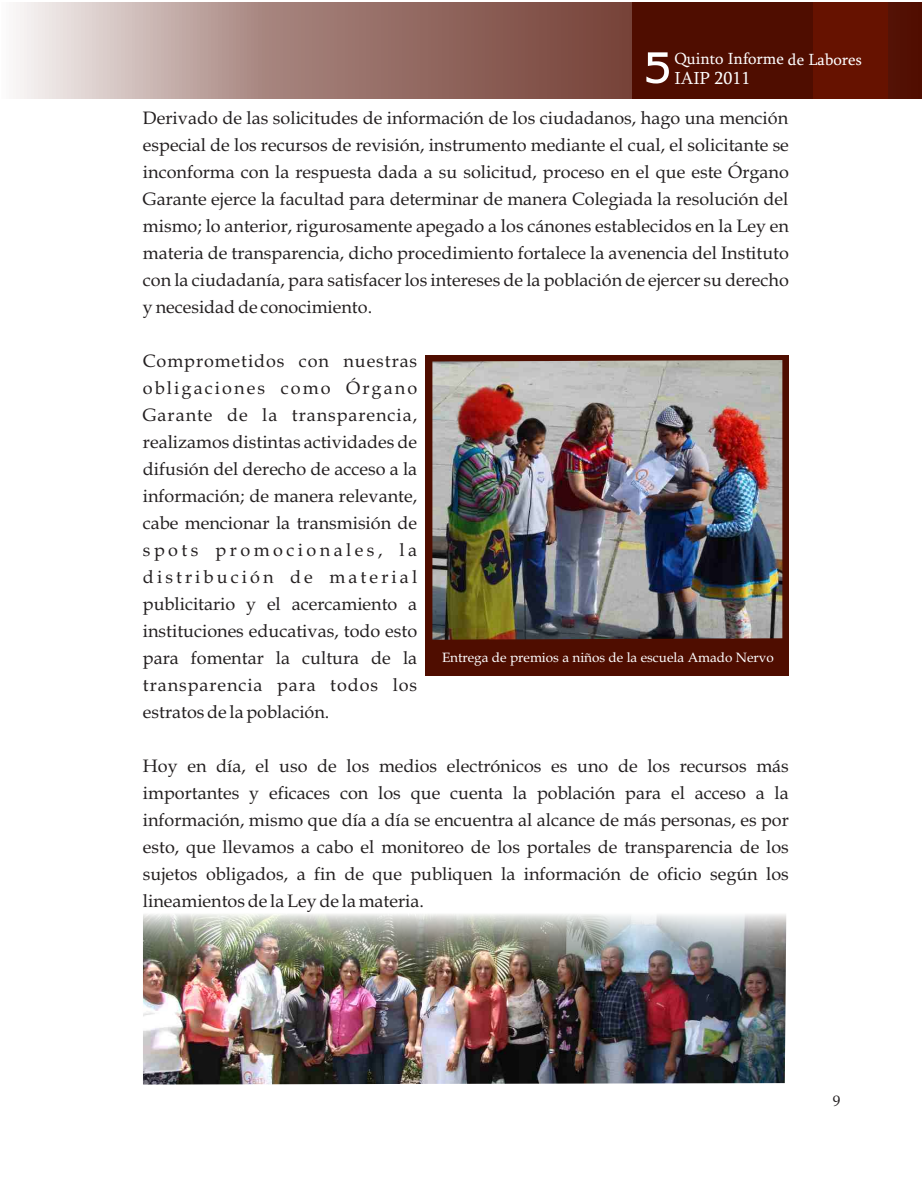
<style>
.page{position:relative;width:923px;height:1192px;background:#fff}
.page>*{position:absolute;margin:0;border:0;box-sizing:border-box;transform-origin:0 0}
.t1{font:18px/27px "Book Antiqua";color:#231f20;text-align:justify}
.t2{font:17.85px "Sylfaen";color:#fff}
.t3{font:16.5px "Sylfaen";color:#fff}
.t4{font:15px "Book Antiqua";color:#231f20}
.t5{font:13.5px "Book Antiqua";color:#fff}
</style>
<div class="page">
<img style="left:143px;top:914px;width:643px;height:170px">
<div style="left:425px;top:355px;width:363px;height:320px;background:#4f0d00"></div>
<img style="left:432px;top:360px;width:350px;height:280px">
<svg style="left:16px;top:2px;width:904px;height:96px"></svg>
<div style="left:812px;top:2px;width:75px;height:96px;background:#661200"></div>
<div style="left:632px;top:2px;width:180px;height:96px;background:#4f0d00"></div>
<svg style="left:646px;top:52px;width:22px;height:32px"></svg>
<p class="t3" style="left:674px;top:52px;width:189px">Quinto Informe de Labores</p>
<p class="t2" style="left:674px;top:70px;width:77px">IAIP 2011</p>
<p class="t1" style="left:143px;top:106px;width:647px">Derivado de las solicitudes de información de los ciudadanos, hago una mención especial de los recursos de revisión, instrumento mediante el cual, el solicitante se inconforma con la respuesta dada a su solicitud, proceso en el que este Órgano Garante ejerce la facultad para determinar de manera Colegiada la resolución del mismo; lo anterior, rigurosamente apegado a los cánones establecidos en la Ley en materia de transparencia, dicho procedimiento fortalece la avenencia del Instituto con la ciudadanía, para satisfacer los intereses de la población de ejercer su derecho y necesidad de conocimiento.</p>
<p class="t1" style="left:143px;top:349px;width:276px">Comprometidos con nuestras obligaciones como Órgano Garante de la transparencia, realizamos distintas actividades de difusión del derecho de acceso a la información; de manera relevante, cabe mencionar la transmisión de spots promocionales, la distribución de material publicitario y el acercamiento a instituciones educativas, todo esto para fomentar la cultura de la transparencia para todos los estratos de la población.</p>
<p class="t1" style="left:143px;top:754px;width:647px">Hoy en día, el uso de los medios electrónicos es uno de los recursos más importantes y eficaces con los que cuenta la población para el acceso a la información, mismo que día a día se encuentra al alcance de más personas, es por esto, que llevamos a cabo el monitoreo de los portales de transparencia de los sujetos obligados, a fin de que publiquen la información de oficio según los lineamientos de la Ley de la materia.</p>
<p class="t5" style="left:442px;top:652px;width:333px">Entrega de premios a niños de la escuela Amado Nervo</p>
<p class="t4" style="left:832px;top:1095px;width:9px">9</p>
</div>
